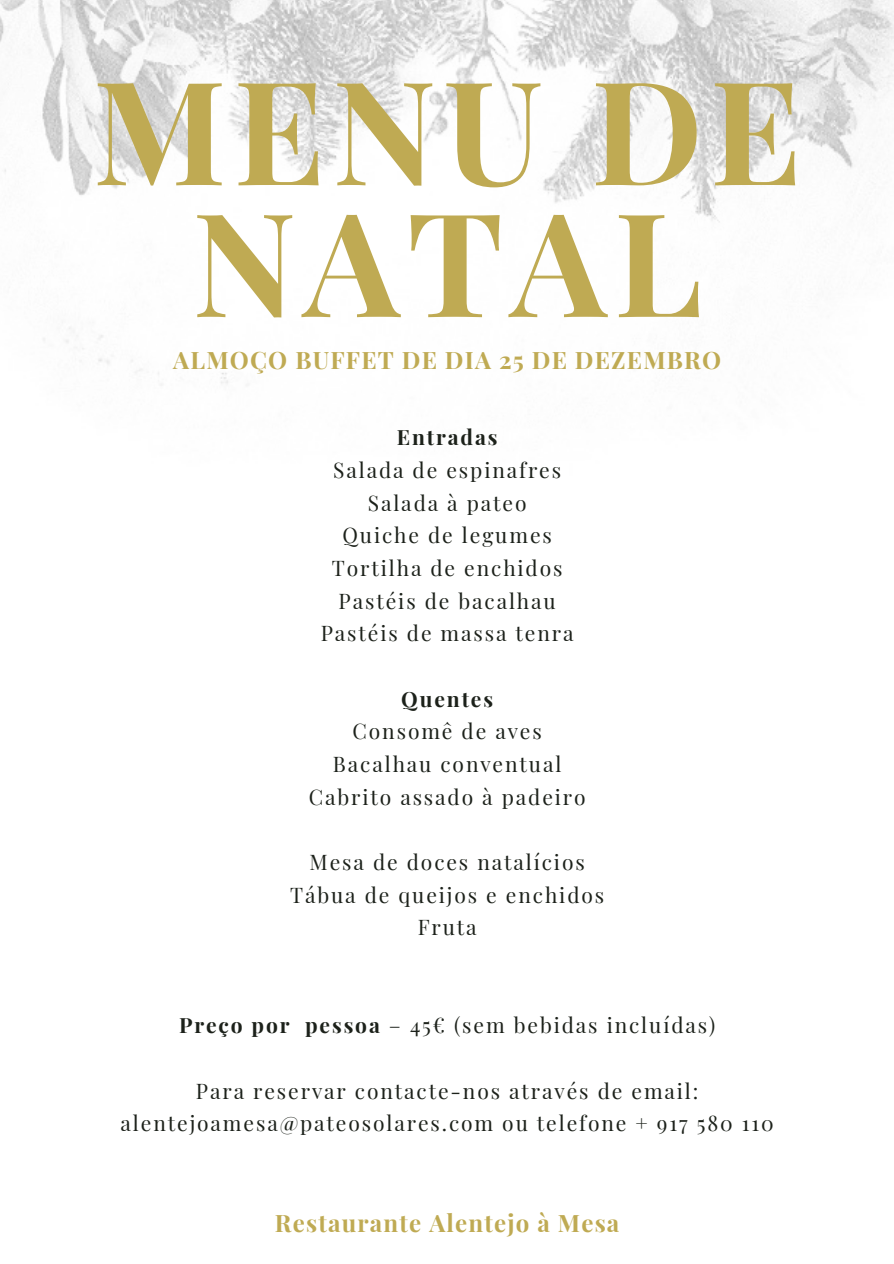
<style>
.page{position:relative;width:894px;height:1264px;background:#fff}
.page>*{position:absolute;margin:0;border:0;box-sizing:border-box;transform-origin:0 0}
.t1{font:700 144.15px/131.7px "Playfair Display";letter-spacing:.05em;color:#bfaa53;text-align:center}
.t2{font:700 24px "Playfair Display";letter-spacing:.05em;color:#bfaa53}
.t3{font:21px/32.7px "Playfair Display";letter-spacing:.09em;color:#1c211a;text-align:center}
.t4{font:700 21px "Playfair Display";letter-spacing:.09em;color:#1c211a}
.s1{font-weight:700}
</style>
<div class="page">
<img style="left:0;top:0;width:893px;height:386px">
<p class="t1" style="left:93px;top:60px;width:710px">MENU DE<br>NATAL</p>
<p class="t2" style="left:173px;top:342px;width:549px">ALMOÇO BUFFET DE DIA 25 DE DEZEMBRO</p>
<p class="t4" style="left:396px;top:422px;width:102px">Entradas</p>
<p class="t3" style="left:333px;top:453px;width:229px">Salada de espinafres</p>
<p class="t3" style="left:367px;top:485px;width:160px">Salada à pateo</p>
<p class="t3" style="left:342px;top:518px;width:211px">Quiche de legumes</p>
<p class="t3" style="left:332px;top:551px;width:232px">Tortilha de enchidos</p>
<p class="t3" style="left:338px;top:583px;width:219px">Pastéis de bacalhau</p>
<p class="t3" style="left:320px;top:616px;width:254px">Pastéis de massa tenra</p>
<p class="t4" style="left:401px;top:684px;width:93px">Quentes</p>
<p class="t3" style="left:352px;top:714px;width:191px">Consomê de aves</p>
<p class="t3" style="left:333px;top:747px;width:230px">Bacalhau conventual</p>
<p class="t3" style="left:308px;top:779px;width:278px">Cabrito assado à padeiro</p>
<p class="t3" style="left:309px;top:845px;width:277px">Mesa de doces natalícios</p>
<p class="t3" style="left:290px;top:877px;width:315px">Tábua de queijos e enchidos</p>
<p class="t3" style="left:417px;top:910px;width:60px">Fruta</p>
<p class="t3" style="left:179px;top:1008px;width:537px"><span class="s1">Preço por pessoa</span> – 45€ (sem bebidas incluídas)</p>
<p class="t3" style="left:120px;top:1073px;width:654px">Para reservar contacte-nos através de email: alentejoamesa@pateosolares.com ou telefone + 917 580 110</p>
<p class="t2" style="left:275px;top:1205px;width:346px">Restaurante Alentejo à Mesa</p>
</div>
